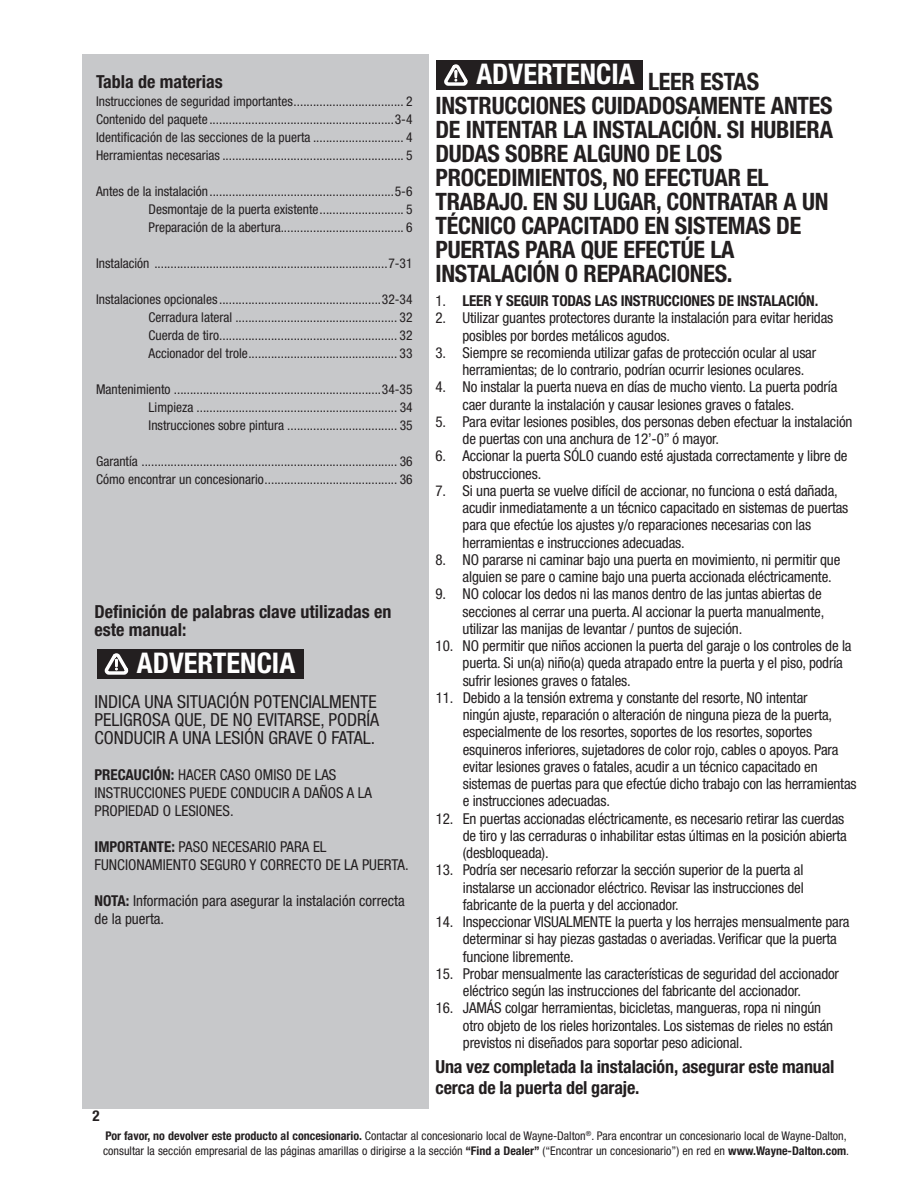
<style>
.page{position:relative;width:918px;height:1188px;background:#fff}
.page>*{position:absolute;margin:0;border:0;box-sizing:border-box;transform-origin:0 0}
.t1{font:700 condensed 28.5px "Helvetica Neue LT Std";color:#fff}
.t2{font:700 condensed 24px/24px "Helvetica Neue LT Std";letter-spacing:-.01em;color:#231f20}
.t3{font:700 condensed 18px/21px "Helvetica Neue LT Std";color:#231f20}
.t4{font:condensed 18px/18px "Helvetica Neue LT Std";color:#231f20}
.t5{font:condensed 15px/17.2px "Helvetica Neue LT Std";letter-spacing:-.01em;color:#231f20}
.t6{font:700 condensed 15px "Helvetica Neue LT Std";letter-spacing:-.01em;color:#231f20}
.t7{font:condensed 13.5px/18px "Helvetica Neue LT Std";color:#231f20;text-align:justify}
.t8{font:condensed 12px/14.4px "Helvetica Neue LT Std";color:#231f20}
.s1{font-weight:700}
.s2{font-weight:400}
</style>
<div class="page">
<div style="left:436px;top:61px;width:207px;height:29px;background:#231f20"></div>
<svg style="left:444px;top:64px;width:24px;height:22px"></svg>
<div style="left:82px;top:54px;width:347px;height:1054px;background:#c7c8ca"></div>
<div style="left:97px;top:650px;width:206px;height:29px;background:#231f20"></div>
<svg style="left:105px;top:653px;width:23px;height:22px"></svg>
<p class="t3" style="left:96px;top:71px;width:128px">Tabla de materias</p>
<p class="t7" style="left:96px;top:92px;width:318px">Instrucciones de seguridad importantes.................................. 2<br>Contenido del paquete .........................................................3-4<br>Identificación de las secciones de la puerta ............................ 4<br>Herramientas necesarias ........................................................ 5</p>
<p class="t7" style="left:149px;top:182px;width:265px;text-indent:-53px">Antes de la instalación.........................................................5-6<br>Desmontaje de la puerta existente.......................... 5<br>Preparación de la abertura...................................... 6</p>
<p class="t7" style="left:96px;top:254px;width:318px">Instalación ........................................................................7-31</p>
<p class="t7" style="left:149px;top:290px;width:266px;text-indent:-53px">Instalaciones opcionales ..................................................32-34<br>Cerradura lateral .................................................. 32<br>Cuerda de tiro....................................................... 32<br>Accionador del trole.............................................. 33</p>
<p class="t7" style="left:149px;top:380px;width:266px;text-indent:-53px">Mantenimiento ................................................................34-35<br>Limpieza .............................................................. 34<br>Instrucciones sobre pintura .................................. 35</p>
<p class="t7" style="left:96px;top:452px;width:318px">Garantía ............................................................................... 36<br>Cómo encontrar un concesionario......................................... 36</p>
<p class="t3" style="left:94px;top:602px;width:299px;line-height:18px">Definición de palabras clave utilizadas en este manual:</p>
<h1 class="t1" style="left:137px;top:646px;width:160px">ADVERTENCIA</h1>
<p class="t4" style="left:94px;top:692px;width:286px">INDICA UNA SITUACIÓN POTENCIALMENTE<br>PELIGROSA QUE, DE NO EVITARSE, PODRÍA<br>CONDUCIR A UNA LESIÓN GRAVE O FATAL.</p>
<p class="t5" style="left:94px;top:765px;width:279px;line-height:18px"><span class="s1">PRECAUCIÓN:</span> HACER CASO OMISO DE LAS<br>INSTRUCCIONES PUEDE CONDUCIR A DAÑOS A LA<br>PROPIEDAD O LESIONES.</p>
<p class="t5" style="left:94px;top:837px;width:316px;line-height:18px"><span class="s1">IMPORTANTE:</span> PASO NECESARIO PARA EL<br>FUNCIONAMIENTO SEGURO Y CORRECTO DE LA PUERTA.</p>
<p class="t5" style="left:94px;top:891px;width:312px;line-height:18px"><span class="s1">NOTA:</span> Información para asegurar la instalación correcta de la puerta.</p>
<p class="t6" style="left:93px;top:1106px;width:9px">2</p>
<h1 class="t1" style="left:476px;top:57px;width:284px">ADVERTENCIA <sub>LEER</sub> <sub>ESTAS</sub></h1>
<p class="t2" style="left:435px;top:93px;width:399px">INSTRUCCIONES CUIDADOSAMENTE ANTES<br>DE INTENTAR LA INSTALACIÓN. SI HUBIERA<br>DUDAS SOBRE ALGUNO DE LOS<br>PROCEDIMIENTOS, NO EFECTUAR EL<br>TRABAJO. EN SU LUGAR, CONTRATAR A UN<br>TÉCNICO CAPACITADO EN SISTEMAS DE<br>PUERTAS PARA QUE EFECTÚE LA<br>INSTALACIÓN O REPARACIONES.</p>
<p class="t6" style="left:435px;top:292px;width:384px"><span class="s2">1.</span> LEER Y SEGUIR TODAS LAS INSTRUCCIONES DE INSTALACIÓN.</p>
<p class="t5" style="left:462px;top:309px;width:372px;text-indent:-27px">2. Utilizar guantes protectores durante la instalación para evitar heridas posibles por bordes metálicos agudos.</p>
<p class="t5" style="left:462px;top:344px;width:355px;text-indent:-27px">3. Siempre se recomienda utilizar gafas de protección ocular al usar herramientas; de lo contrario, podrían ocurrir lesiones oculares.</p>
<p class="t5" style="left:463px;top:378px;width:377px;text-indent:-27px">4. No instalar la puerta nueva en días de mucho viento. La puerta podría caer durante la instalación y causar lesiones graves o fatales.</p>
<p class="t5" style="left:463px;top:413px;width:391px;text-indent:-27px">5. Para evitar lesiones posibles, dos personas deben efectuar la instalación de puertas con una anchura de 12’-0” ó mayor.</p>
<p class="t5" style="left:463px;top:447px;width:387px;text-indent:-27px">6. Accionar la puerta SÓLO cuando esté ajustada correctamente y libre de obstrucciones.</p>
<p class="t5" style="left:463px;top:482px;width:387px;text-indent:-27px">7. Si una puerta se vuelve difícil de accionar, no funciona o está dañada, acudir inmediatamente a un técnico capacitado en sistemas de puertas para que efectúe los ajustes y/o reparaciones necesarias con las herramientas e instrucciones adecuadas.</p>
<p class="t5" style="left:463px;top:551px;width:379px;text-indent:-27px">8. NO pararse ni caminar bajo una puerta en movimiento, ni permitir que alguien se pare o camine bajo una puerta accionada eléctricamente.</p>
<p class="t5" style="left:463px;top:585px;width:363px;text-indent:-27px">9. NO colocar los dedos ni las manos dentro de las juntas abiertas de secciones al cerrar una puerta. Al accionar la puerta manualmente, utilizar las manijas de levantar / puntos de sujeción.</p>
<p class="t5" style="left:463px;top:637px;width:390px;text-indent:-27px">10. NO permitir que niños accionen la puerta del garaje o los controles de la puerta. Si un(a) niño(a) queda atrapado entre la puerta y el piso, podría sufrir lesiones graves o fatales.</p>
<p class="t5" style="left:463px;top:689px;width:395px;text-indent:-27px">11. Debido a la tensión extrema y constante del resorte, NO intentar<br>ningún ajuste, reparación o alteración de ninguna pieza de la puerta, especialmente de los resortes, soportes de los resortes, soportes esquineros inferiores, sujetadores de color rojo, cables o apoyos. Para evitar lesiones graves o fatales, acudir a un técnico capacitado en sistemas de puertas para que efectúe dicho trabajo con las herramientas e instrucciones adecuadas.</p>
<p class="t5" style="left:463px;top:810px;width:386px;text-indent:-27px">12. En puertas accionadas eléctricamente, es necesario retirar las cuerdas de tiro y las cerraduras o inhabilitar estas últimas en la posición abierta (desbloqueada).</p>
<p class="t5" style="left:463px;top:861px;width:343px;text-align:justify;text-indent:-27px">13. Podría ser necesario reforzar la sección superior de la puerta al instalarse un accionador eléctrico. Revisar las instrucciones del fabricante de la puerta y del accionador.</p>
<p class="t5" style="left:463px;top:913px;width:388px;text-indent:-27px">14. Inspeccionar VISUALMENTE la puerta y los herrajes mensualmente para determinar si hay piezas gastadas o averiadas. Verificar que la puerta funcione libremente.</p>
<p class="t5" style="left:463px;top:965px;width:378px;text-indent:-27px">15. Probar mensualmente las características de seguridad del accionador eléctrico según las instrucciones del fabricante del accionador.</p>
<p class="t5" style="left:463px;top:999px;width:372px;text-indent:-27px">16. JAMÁS colgar herramientas, bicicletas, mangueras, ropa ni ningún otro objeto de los rieles horizontales. Los sistemas de rieles no están previstos ni diseñados para soportar peso adicional.</p>
<p class="t3" style="left:435px;top:1055px;width:401px">Una vez completada la instalación, asegurar este manual cerca de la puerta del garaje.</p>
<p class="t8" style="left:103px;top:1129px;width:747px"><span class="s1">Por favor, no devolver este producto al concesionario.</span> Contactar al concesionario local de Wayne-Dalton<sup>®</sup>. Para encontrar un concesionario local de Wayne-Dalton, consultar la sección empresarial de las páginas amarillas o dirigirse a la sección <span class="s1">“Find a Dealer”</span> (“Encontrar un concesionario”) en red en <span class="s1">www.Wayne-Dalton.com</span>.</p>
</div>
